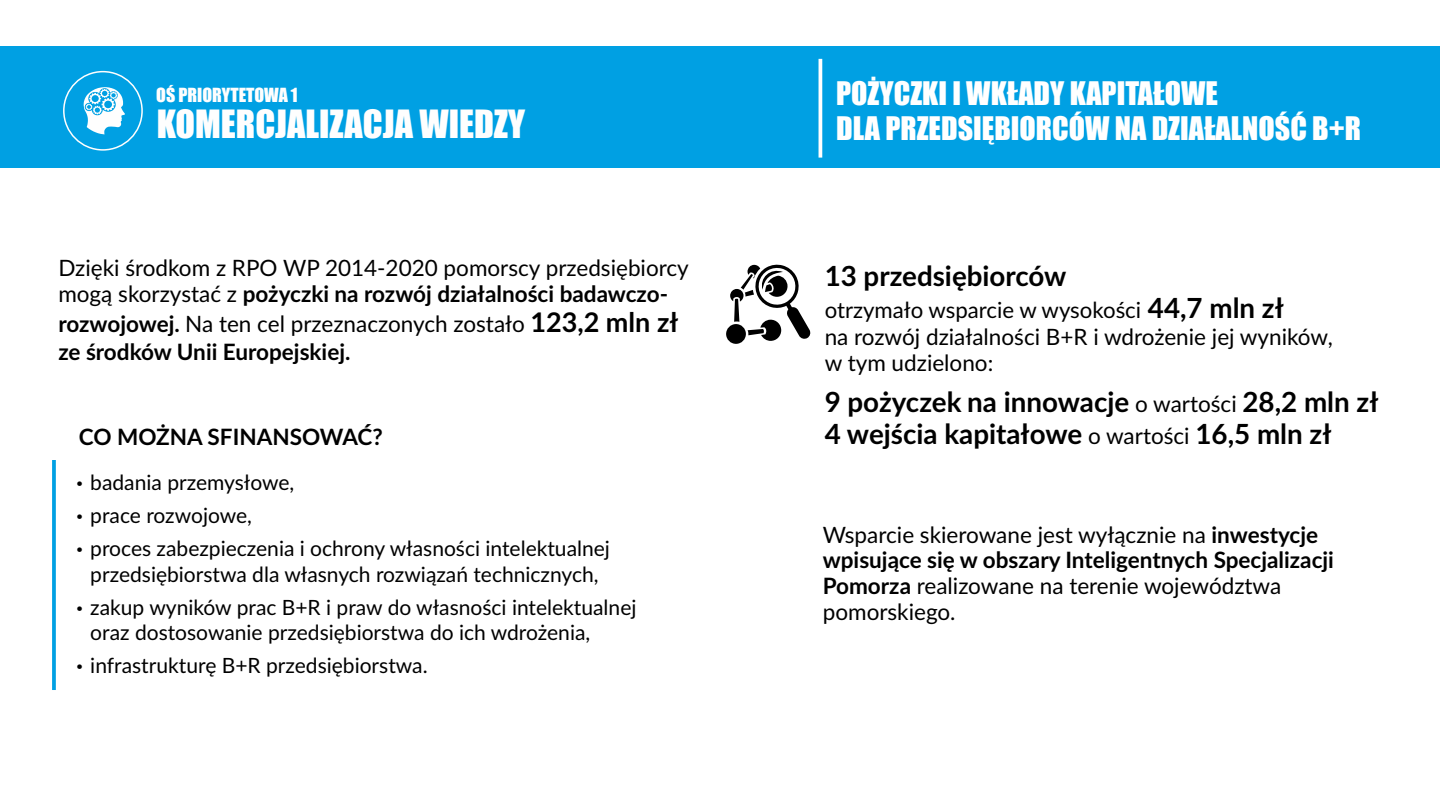
<style>
.page{position:relative;width:1440px;height:810px;background:#fff}
.page>*{position:absolute;margin:0;border:0;box-sizing:border-box;transform-origin:0 0}
.t1{font:36px "Impact";color:#fefefe}
.t2{font:30px/35.1px "Impact";color:#fff}
.t3{font:700 27.75px/32px "Lato";color:#000}
.t4{font:22.5px/26px "Lato";color:#000}
.t5{font:700 22.5px/27.7px "Lato";color:#000}
.t6{font:22.2px "Lato";color:#000}
.t7{font:21px/25.2px "Lato";color:#000;text-align:center}
.t8{font:18px "Impact";color:#fefefe}
.s1{font-weight:700}
.s2{font-weight:400}
.s3{font-size:27px}
.s4{font-family:"Ubuntu";font-size:17.85px}
.s5{font-weight:700;font-size:27.75px}
.s6{font-weight:400;font-size:22.5px}
</style>
<div class="page">
<div style="left:0;top:47px;width:1439px;height:121px;background:#00a0e3"></div>
<div style="left:63px;top:71px;width:80px;height:80px;border:2px solid #fefefe;border-radius:50%"></div>
<svg style="left:84px;top:87px;width:41px;height:47px"></svg>
<svg style="left:818px;top:59px;width:4px;height:99px"></svg>
<svg style="left:52px;top:460px;width:4px;height:230px"></svg>
<svg style="left:726px;top:264px;width:85px;height:80px"></svg>
<p class="t8" style="left:156px;top:88px;width:143px">OŚ PRIORYTETOWA 1</p>
<h2 class="t2" style="left:836px;top:77px;width:526px">POŻYCZKI I WKŁADY KAPITAŁOWE<br>DLA PRZEDSIĘBIORCÓW NA DZIAŁALNOŚĆ B+R</h2>
<h1 class="t1" style="left:157px;top:109px;width:370px">KOMERCJALIZACJA WIEDZY</h1>
<p class="t4" style="left:58px;top:256px;width:632px">Dzięki środkom z RPO WP 2014-2020 pomorscy przedsiębiorcy mogą skorzystać z <span class="s1">pożyczki na rozwój działalności badawczo-</span></p>
<p class="t5" style="left:58px;top:311px;width:621px">rozwojowej. <span class="s2">Na ten cel przeznaczonych zostało</span> <span class="s3">123,2 mln zł </span>ze środków Unii Europejskiej.</p>
<p class="t5" style="left:79px;top:424px;width:305px">CO MOŻNA SFINANSOWAĆ?</p>
<p class="t7" style="left:76px;top:471px;width:219px"><span class="s4">•</span> badania przemysłowe,</p>
<p class="t7" style="left:76px;top:504px;width:177px"><span class="s4">•</span> prace rozwojowe,</p>
<p class="t7" style="left:76px;top:537px;width:535px"><span class="s4">•</span> proces zabezpieczenia i ochrony własności intelektualnej przedsiębiorstwa dla własnych rozwiązań technicznych,</p>
<p class="t7" style="left:90px;top:596px;width:547px;text-align:left;text-indent:-14px"><span class="s4">•</span> zakup wyników prac B+R i praw do własności intelektualnej oraz dostosowanie przedsiębiorstwa do ich wdrożenia,</p>
<p class="t7" style="left:76px;top:654px;width:353px"><span class="s4">•</span> infrastrukturę B+R przedsiębiorstwa.</p>
<p class="t3" style="left:824px;top:261px;width:243px">13 przedsiębiorców</p>
<p class="t6" style="left:824px;top:300px;width:460px">otrzymało wsparcie w wysokości <span class="s5">44,7 mln zł</span></p>
<p class="t4" style="left:824px;top:325px;width:509px">na rozwój działalności B+R i wdrożenie jej wyników, w tym udzielono:</p>
<p class="t3" style="left:824px;top:387px;width:555px">9 pożyczek na innowacje <span class="s6">o wartości</span> 28,2 mln zł<br>4 wejścia kapitałowe <span class="s6">o wartości</span> 16,5 mln zł</p>
<p class="t4" style="left:822px;top:522px;width:512px">Wsparcie skierowane jest wyłącznie na <span class="s1">inwestycje wpisujące się w obszary Inteligentnych Specjalizacji Pomorza</span> realizowane na terenie województwa pomorskiego.</p>
</div>
